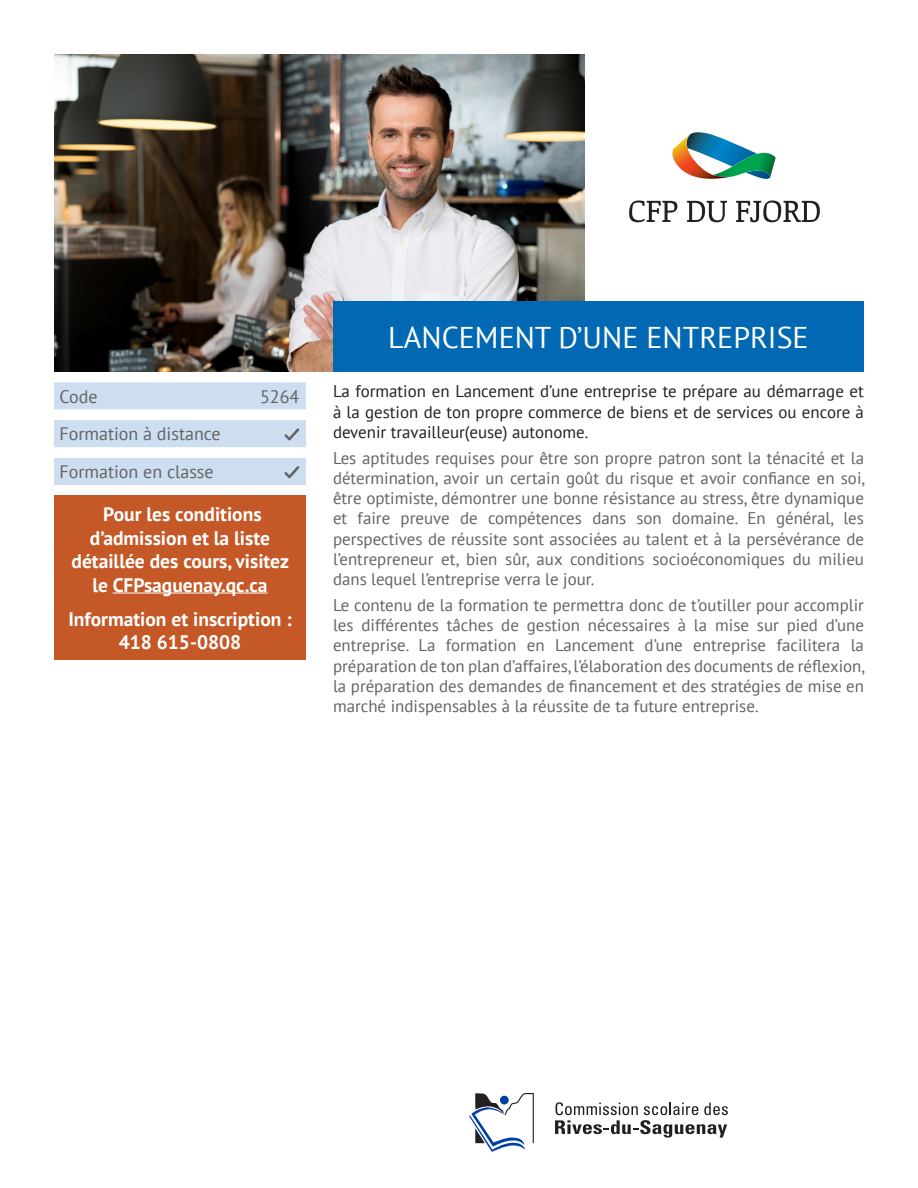
<style>
.page{position:relative;width:918px;height:1188px;background:#fff}
.page>*{position:absolute;margin:0;border:0;box-sizing:border-box;transform-origin:0 0}
.Titre_programme_2{font:30px "PT Sans";color:#fff}
.t1{font:700 19.5px/23.4px "PT Sans";color:#fff;text-align:center}
.t2{font:18px "PT Sans";color:#636366}
.Para_2{font:16.8px/20.2px "PT Sans";color:#636366;text-align:justify}
.Para_1{font:16.8px/20.2px "PT Sans";color:#231f20;text-align:justify}
</style>
<div class="page">
<img style="left:54px;top:54px;width:531px;height:318px">
<svg style="left:555px;top:1102px;width:173px;height:36px"></svg>
<svg style="left:469px;top:1093px;width:65px;height:59px"></svg>
<svg style="left:629px;top:200px;width:48px;height:22px"></svg>
<svg style="left:687px;top:201px;width:40px;height:21px"></svg>
<svg style="left:736px;top:200px;width:84px;height:22px"></svg>
<svg style="left:672px;top:132px;width:104px;height:47px"></svg>
<div style="left:333px;top:301px;width:531px;height:71px;background:#0168b3"></div>
<div style="left:54px;top:382px;width:252px;height:27px;background:#ccdeef"></div>
<div style="left:54px;top:420px;width:252px;height:27px;background:#ccdeef"></div>
<div style="left:54px;top:458px;width:252px;height:27px;background:#ccdeef"></div>
<svg style="left:284px;top:428px;width:15px;height:12px"></svg>
<svg style="left:284px;top:466px;width:15px;height:12px"></svg>
<div style="left:54px;top:496px;width:252px;height:164px;background:#c55827"></div>
<hr style="left:113px;top:593px;width:155px;height:1px;background:#fff">
<p class="t2" style="left:59px;top:385px;width:40px">Code</p>
<p class="t2" style="left:260px;top:385px;width:41px">5264</p>
<p class="t2" style="left:59px;top:423px;width:163px">Formation à distance</p>
<p class="t2" style="left:59px;top:460px;width:156px">Formation en classe</p>
<p class="t1" style="left:72px;top:502px;width:219px">Pour les conditions d’admission et la liste détaillée des cours, visitez le CFPsaguenay.qc.ca</p>
<p class="t1" style="left:68px;top:607px;width:225px">Information et inscription :<br>418 615-0808</p>
<p class="Titre_programme_2" style="left:388px;top:318px;width:422px">LANCEMENT D’UNE ENTREPRISE</p>
<p class="Para_1" style="left:333px;top:381px;width:532px">La formation en Lancement d’une entreprise te prépare au démarrage et à la gestion de ton propre commerce de biens et de services ou encore à devenir travailleur(euse) autonome.</p>
<p class="Para_2" style="left:333px;top:447px;width:534px">Les aptitudes requises pour être son propre patron sont la ténacité et la détermination, avoir un certain goût du risque et avoir confiance en soi, être optimiste, démontrer une bonne résistance au stress, être dynamique et faire preuve de compétences dans son domaine. En général, les perspectives de réussite sont associées au talent et à la persévérance de l’entrepreneur et, bien sûr, aux conditions socioéconomiques du milieu dans lequel l’entreprise verra le jour.</p>
<p class="Para_2" style="left:333px;top:594px;width:534px">Le contenu de la formation te permettra donc de t’outiller pour accomplir les différentes tâches de gestion nécessaires à la mise sur pied d’une entreprise. La formation en Lancement d’une entreprise facilitera la préparation de ton plan d’affaires, l’élaboration des documents de réflexion, la préparation des demandes de financement et des stratégies de mise en marché indispensables à la réussite de ta future entreprise.</p>
</div>
